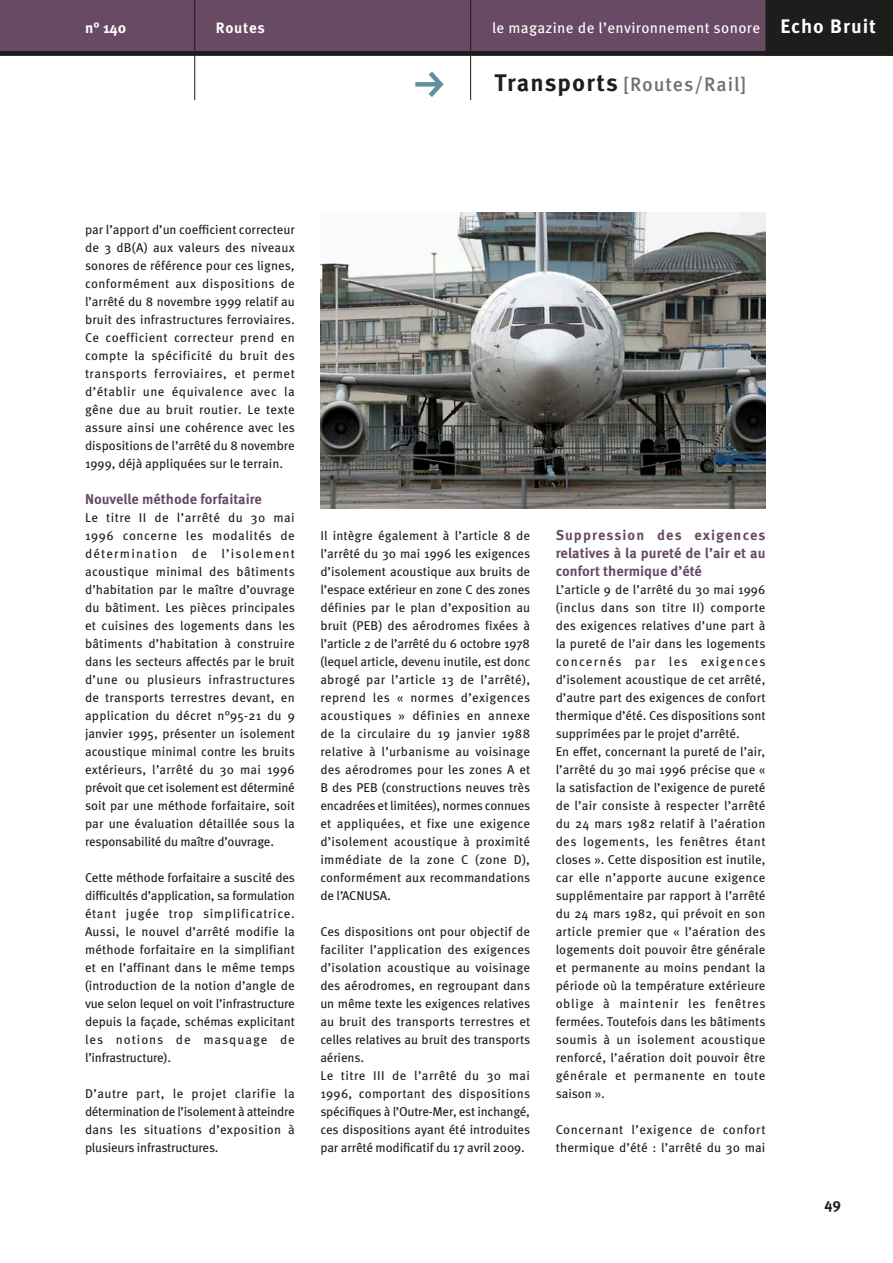
<style>
.page{position:relative;width:893px;height:1263px;background:#fff}
.page>*{position:absolute;margin:0;border:0;box-sizing:border-box;transform-origin:0 0}
.t1{font:45px "FF Dingbests";color:#5b929c}
.t2{font:500 19.5px "Meta OT";letter-spacing:.045em;color:#70706f}
.t3{font:700 19.5px "Meta OT";letter-spacing:.05em;color:#fff}
.t4{font:15px "Meta OT";letter-spacing:.025em;color:#fff}
.t5{font:700 15px "Meta OT";letter-spacing:.04em;color:#fff}
.t6{font:700 15px "Meta OT";color:#1d1d1b}
.P03_texte_méta{font:700 14.25px/18px "Meta OT";color:#694a64;text-align:justify}
.P03_texte_méta-2{font:12.75px/18px "Meta OT";color:#1d1d1b;text-align:justify}
.P03_texte_méta-3{font:12.75px/18px "Meta OT";letter-spacing:.03em;color:#1d1d1b}
.s1{font-weight:700;font-size:24px;color:#1d1d1b}
</style>
<div class="page">
<div style="left:0;top:0;width:893px;height:56px;background:#694a64"></div>
<hr style="left:470px;top:0;width:1px;height:100px;background:#1d1d1b">
<hr style="left:194px;top:0;width:1px;height:100px;background:#1d1d1b">
<div style="left:765px;top:0;width:128px;height:56px;background:#1d1d1b"></div>
<div style="left:0;top:51px;width:893px;height:5px;background:#1d1d1b"></div>
<img style="left:320px;top:213px;width:445px;height:296px">
<p class="t5" style="left:85px;top:18px;width:43px">n° 140</p>
<p class="t5" style="left:216px;top:18px;width:50px">Routes</p>
<h2 class="t3" style="left:780px;top:14px;width:97px">Echo Bruit</h2>
<h1 class="t1" style="left:405px;top:101px;width:35px;rotate:-90deg">g</h1>
<h2 class="t2" style="left:495px;top:72px;width:253px"><span class="s1">Transports</span> [Routes/Rail]</h2>
<p class="t4" style="left:492px;top:19px;width:270px">le magazine de l’environnement sonore</p>
<p class="P03_texte_méta-2" style="left:85px;top:221px;width:212px">par l’apport d’un coefficient correcteur de 3 dB(A) aux valeurs des niveaux sonores de référence pour ces lignes, conformément aux dispositions de l’arrêté du 8 novembre 1999 relatif au bruit des infrastructures ferroviaires.<br>Ce coefficient correcteur prend en compte la spécificité du bruit des transports ferroviaires, et permet d’établir une équivalence avec la gêne due au bruit routier. Le texte assure ainsi une cohérence avec les dispositions de l’arrêté du 8 novembre 1999, déjà appliquées sur le terrain.</p>
<p class="P03_texte_méta" style="left:85px;top:490px;width:178px">Nouvelle méthode forfaitaire</p>
<p class="P03_texte_méta-2" style="left:85px;top:509px;width:212px">Le titre II de l’arrêté du 30 mai 1996 concerne les modalités de détermination de l’isolement acoustique minimal des bâtiments d’habitation par le maître d’ouvrage du bâtiment. Les pièces principales et cuisines des logements dans les bâtiments d’habitation à construire dans les secteurs affectés par le bruit d’une ou plusieurs infrastructures de transports terrestres devant, en application du décret n°95-21 du 9 janvier 1995, présenter un isolement acoustique minimal contre les bruits extérieurs, l’arrêté du 30 mai 1996 prévoit que cet isolement est déterminé soit par une méthode forfaitaire, soit par une évaluation détaillée sous la responsabilité du maître d’ouvrage.</p>
<p class="P03_texte_méta-2" style="left:85px;top:869px;width:212px">Cette méthode forfaitaire a suscité des difficultés d’application, sa formulation étant jugée trop simplificatrice.<br>Aussi, le nouvel d’arrêté modifie la méthode forfaitaire en la simplifiant et en l’affinant dans le même temps (introduction de la notion d’angle de vue selon lequel on voit l’infrastructure depuis la façade, schémas explicitant les notions de masquage de l’infrastructure).</p>
<p class="P03_texte_méta-2" style="left:85px;top:1085px;width:211px">D’autre part, le projet clarifie la détermination de l’isolement à atteindre dans les situations d’exposition à plusieurs infrastructures.</p>
<p class="P03_texte_méta-2" style="left:320px;top:527px;width:211px">Il intègre également à l’article 8 de l’arrêté du 30 mai 1996 les exigences d’isolement acoustique aux bruits de l’espace extérieur en zone C des zones définies par le plan d’exposition au bruit (PEB) des aérodromes fixées à l’article 2 de l’arrêté du 6 octobre 1978 (lequel article, devenu inutile, est donc abrogé par l’article 13 de l’arrêté), reprend les « normes d’exigences acoustiques » définies en annexe de la circulaire du 19 janvier 1988 relative à l’urbanisme au voisinage des aérodromes pour les zones A et B des PEB (constructions neuves très encadrées et limitées), normes connues et appliquées, et fixe une exigence d’isolement acoustique à proximité immédiate de la zone C (zone D), conformément aux recommandations de l’ACNUSA.</p>
<p class="P03_texte_méta-2" style="left:320px;top:923px;width:211px">Ces dispositions ont pour objectif de faciliter l’application des exigences d’isolation acoustique au voisinage des aérodromes, en regroupant dans un même texte les exigences relatives au bruit des transports terrestres et celles relatives au bruit des transports aériens.</p>
<p class="P03_texte_méta-2" style="left:320px;top:1067px;width:211px">Le titre III de l’arrêté du 30 mai 1996, comportant des dispositions spécifiques à l’Outre-Mer, est inchangé, ces dispositions ayant été introduites par arrêté modificatif du 17 avril 2009.</p>
<p class="P03_texte_méta" style="left:556px;top:526px;width:211px">Suppression des exigences relatives à la pureté de l’air et au confort thermique d’été</p>
<p class="P03_texte_méta-2" style="left:556px;top:581px;width:211px">L’article 9 de l’arrêté du 30 mai 1996 (inclus dans son titre II) comporte des exigences relatives d’une part à la pureté de l’air dans les logements concernés par les exigences d’isolement acoustique de cet arrêté, d’autre part des exigences de confort thermique d’été. Ces dispositions sont supprimées par le projet d’arrêté.</p>
<p class="P03_texte_méta-2" style="left:556px;top:743px;width:211px">En effet, concernant la pureté de l’air, l’arrêté du 30 mai 1996 précise que « la satisfaction de l’exigence de pureté de l’air consiste à respecter l’arrêté du 24 mars 1982 relatif à l’aération des logements, les fenêtres étant closes ». Cette disposition est inutile, car elle n’apporte aucune exigence supplémentaire par rapport à l’arrêté du 24 mars 1982, qui prévoit en son article premier que « l’aération des logements doit pouvoir être générale et permanente au moins pendant la période où la température extérieure oblige à maintenir les fenêtres fermées. Toutefois dans les bâtiments soumis à un isolement acoustique renforcé, l’aération doit pouvoir être générale et permanente en toute saison ».</p>
<p class="P03_texte_méta-3" style="left:556px;top:1121px;width:211px">Concernant l’exigence de confort thermique d’été : l’arrêté du 30 mai</p>
<p class="t6" style="left:824px;top:1194px;width:18px">49</p>
</div>
